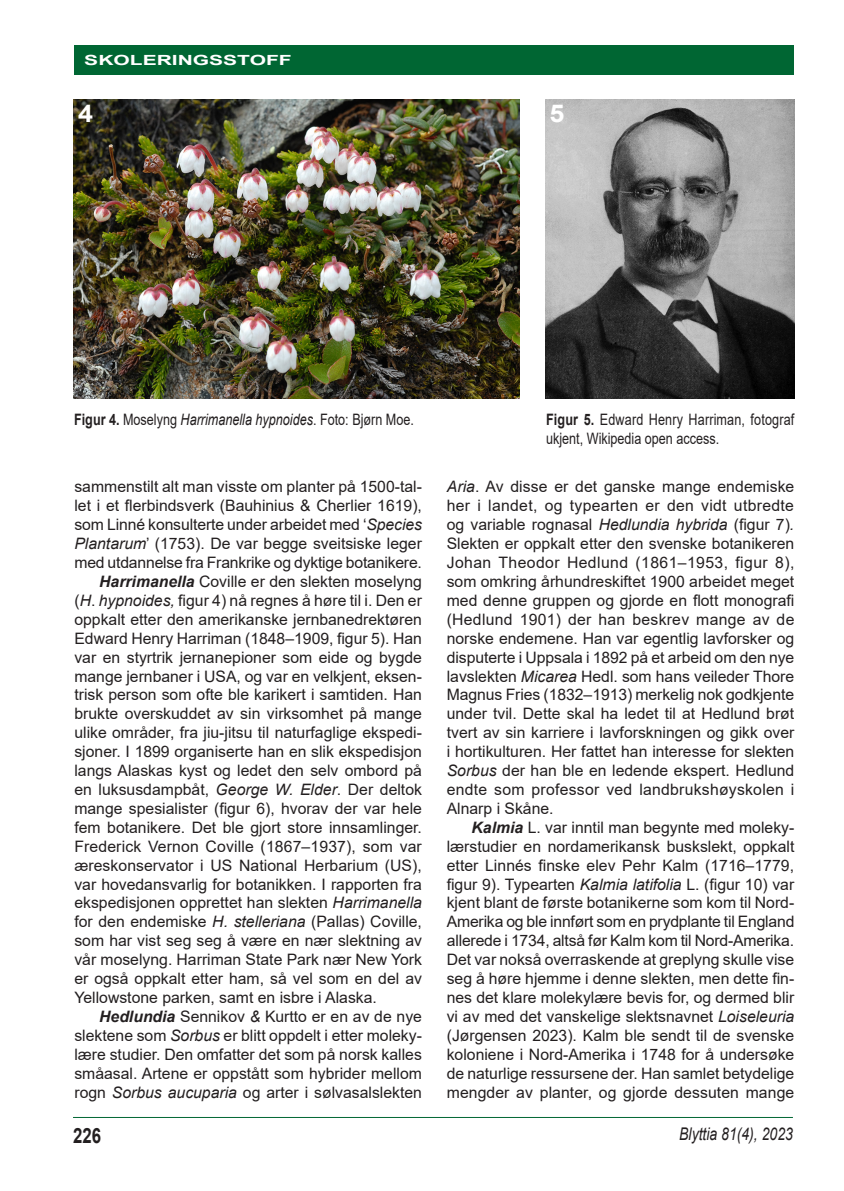
<style>
.page{position:relative;width:844px;height:1191px;background:#fff}
.page>*{position:absolute;margin:0;border:0;box-sizing:border-box;transform-origin:0 0}
.Småstykke_overskrift{font:700 24.5px "Arial";color:#fff;scale:1.1 1}
.t1{font:700 21px "Arial";color:#231f20;scale:.8 1}
.t2{font:italic 17.5px "Arial";color:#231f20;scale:.8 1}
._33_Artikkel_brødtek{font:15.75px/18.9px "Arial";color:#231f20;text-align:justify}
._32_Artikkel_brødtek{font:15.75px/18.9px "Arial";letter-spacing:-.01em;color:#231f20;text-align:justify}
._51_Figurtekst{font:15.75px/18.9px "Arial";color:#231f20;scale:.8 1}
.t3{font:700 14px "Arial";color:#fff;scale:1.5 1}
.s1{font-weight:700}
.s2{font-style:italic}
.s3{font-weight:700;font-style:italic}
</style>
<div class="page">
<hr style="left:73px;top:1117px;width:719px;height:1px;background:#063">
<img style="left:73px;top:99px;width:446px;height:299px">
<img style="left:545px;top:99px;width:249px;height:299px">
<div style="left:74px;top:45px;width:720px;height:29px;background:#063"></div>
<p class="t3" style="left:84px;top:50px;width:140px">SKOLERINGSSTOFF</p>
<p class="Småstykke_overskrift" style="left:78px;top:96px;width:15px">4</p>
<p class="Småstykke_overskrift" style="left:549px;top:96px;width:15px">5</p>
<p class="_51_Figurtekst" style="left:74px;top:410px;width:426px"><span class="s1">Figur 4.</span> Moselyng <span class="s2">Harrimanella hypnoides</span>. Foto: Bjørn Moe.</p>
<p class="_51_Figurtekst" style="left:546px;top:410px;width:312px"><span class="s1">Figur 5.</span> Edward Henry Harriman, fotograf ukjent, Wikipedia open access.</p>
<p class="_32_Artikkel_brødtek" style="left:74px;top:477px;width:349px">sammenstilt alt man visste om planter på 1500-tal&shy;let i et flerbindsverk (Bauhinius &amp; Cherlier 1619), som Linné konsulterte under arbeidet med ‘<span class="s2">Species Plantarum</span>’ (1753). De var begge sveitsiske leger med utdannelse fra Frankrike og dyktige botanikere.</p>
<p class="_33_Artikkel_brødtek" style="left:74px;top:572px;width:349px;text-indent:25px"><span class="s3">Harrimanella</span> Coville er den slekten moselyng (<span class="s2">H</span>. <span class="s2">hypnoides,</span> figur 4) nå regnes å høre til i. Den er oppkalt etter den amerikanske jernbanedrektøren Edward Henry Harriman (1848–1909, figur 5). Han var en styrtrik jernanepioner som eide og bygde mange jernbaner i USA, og var en velkjent, eksen&shy;trisk person som ofte ble karikert i samtiden. Han brukte overskuddet av sin virksomhet på mange ulike områder, fra jiu-jitsu til naturfaglige ekspedi&shy;sjoner. I 1899 organiserte han en slik ekspedisjon langs Alaskas kyst og ledet den selv ombord på en luksusdampbåt, <span class="s2">George W. Elder</span>. Der deltok mange spesialister (figur 6), hvorav der var hele fem botanikere. Det ble gjort store innsamlinger.<br>Frederick Vernon Coville (1867–1937), som var æreskonservator i US National Herbarium (US), var hovedansvarlig for botanikken. I rapporten fra ekspedisjonen opprettet han slekten <span class="s2">Harrimanella </span>for den endemiske <span class="s2">H. stelleriana</span> (Pallas) Coville, som har vist seg seg å være en nær slektning av vår moselyng. Harriman State Park nær New York er også oppkalt etter ham, så vel som en del av Yellowstone parken, samt en isbre i Alaska.</p>
<p class="_33_Artikkel_brødtek" style="left:74px;top:1006px;width:349px;text-indent:25px"><span class="s3">Hedlundia</span> Sennikov <span class="s2">&amp;</span> Kurtto er en av de nye slektene som <span class="s2">Sorbus</span> er blitt oppdelt i etter moleky&shy;lære studier. Den omfatter det som på norsk kalles småasal. Artene er oppstått som hybrider mellom rogn <span class="s2">Sorbus aucuparia</span> og arter i sølvasalslekten</p>
<p class="_33_Artikkel_brødtek" style="left:446px;top:477px;width:349px"><span class="s2">Aria</span>. Av disse er det ganske mange endemiske her i landet, og typearten er den vidt utbredte og variable rognasal <span class="s2">Hedlundia hybrida</span> (figur 7)<span class="s2">.<br></span>Slekten er oppkalt etter den svenske botanikeren Johan Theodor Hedlund (1861–1953, figur 8), som omkring århundreskiftet 1900 arbeidet meget med denne gruppen og gjorde en flott monografi (Hedlund 1901) der han beskrev mange av de norske endemene. Han var egentlig lavforsker og disputerte i Uppsala i 1892 på et arbeid om den nye lavslekten <span class="s2">Micarea</span> Hedl. som hans veileder Thore Magnus Fries (1832–1913) merkelig nok godkjente under tvil. Dette skal ha ledet til at Hedlund brøt tvert av sin karriere i lavforskningen og gikk over i hortikulturen. Her fattet han interesse for slekten <span class="s2">Sorbus</span> der han ble en ledende ekspert. Hedlund endte som professor ved landbrukshøyskolen i Alnarp i Skåne.</p>
<p class="_33_Artikkel_brødtek" style="left:446px;top:817px;width:349px;text-indent:25px"><span class="s3">Kalmia</span> L. var inntil man begynte med moleky&shy;lærstudier en nordamerikansk buskslekt, oppkalt etter Linnés finske elev Pehr Kalm (1716–1779, figur 9). Typearten <span class="s2">Kalmia latifolia</span> L. (figur 10) var kjent blant de første botanikerne som kom til Nord-Amerika og ble innført som en prydplante til England allerede i 1734, altså før Kalm kom til Nord-Amerika.<br>Det var nokså overraskende at greplyng skulle vise seg å høre hjemme i denne slekten, men dette fin&shy;nes det klare molekylære bevis for, og dermed blir vi av med det vanskelige slektsnavnet <span class="s2">Loiseleuria </span>(Jørgensen 2023). Kalm ble sendt til de svenske koloniene i Nord-Amerika i 1748 for å undersøke de naturlige ressursene der. Han samlet betydelige mengder av planter, og gjorde dessuten mange</p>
<p class="t1" style="left:73px;top:1120px;width:37px">226</p>
<p class="t2" style="left:679px;top:1122px;width:144px">Blyttia 81(4), 2023</p>
</div>
